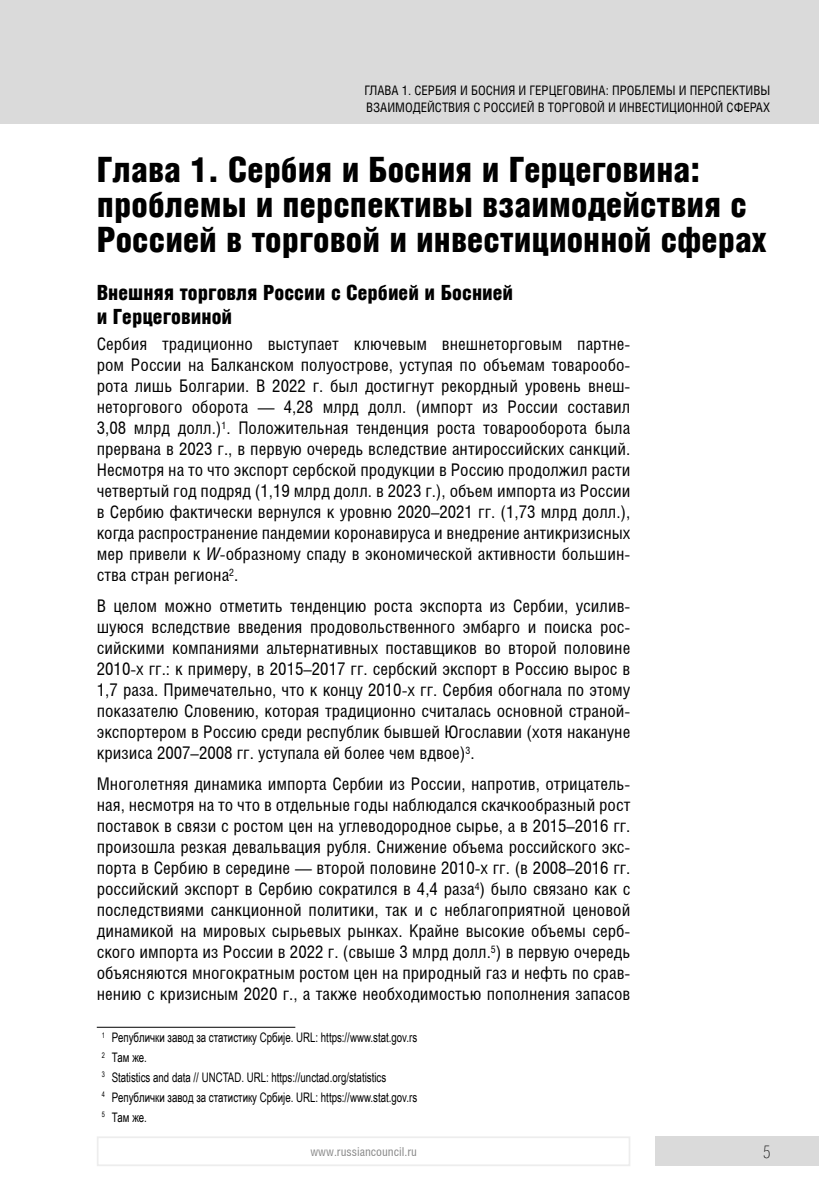
<style>
.page{position:relative;width:819px;height:1191px;background:#fff}
.page>*{position:absolute;margin:0;border:0;box-sizing:border-box;transform-origin:0 0}
.t1{font:900 35px/35px "Helios Cond";color:#000}
.t2{font:900 21px/24.5px "Helios Cond";color:#000}
.t3{font:17.5px/21px "Helios Cond";color:#000;text-align:justify}
.t4{font:17.5px "Helios Cond Thin C";color:#000}
.t5{font:13.12px/19.8px "Arial Narrow";color:#000;scale:.9 1}
.t6{font:13.12px/17.5px "Helios Cond";color:#000}
.t7{font:12.25px "Helios Cond";color:#878787}
.s1{font-style:italic}
</style>
<div class="page">
<div style="left:0;top:0;width:819px;height:124px;background:#dadada"></div>
<div style="left:655px;top:1136px;width:164px;height:30px;background:#dadada"></div>
<div style="left:97px;top:1136px;width:533px;height:30px;border:2px solid #ededed"></div>
<hr style="left:97px;top:1027px;width:198px;height:1px;background:#000">
<p class="t6" style="left:364px;top:81px;width:407px">ГЛАВА 1. СЕРБИЯ И БОСНИЯ И ГЕРЦЕГОВИНА: ПРОБЛЕМЫ И ПЕРСПЕКТИВЫ<br>ВЗАИМОДЕЙСТВИЯ С РОССИЕЙ В ТОРГОВОЙ И ИНВЕСТИЦИОННОЙ СФЕРАХ</p>
<h1 class="t1" style="left:97px;top:152px;width:671px">Глава 1. Сербия и Босния и Герцеговина: проблемы и перспективы взаимодействия с<br>Россией в торговой и инвестиционной сферах</h1>
<p class="t2" style="left:97px;top:280px;width:418px">Внешняя торговля России с Сербией и Боснией и Герцеговиной</p>
<p class="t3" style="left:97px;top:333px;width:535px">Сербия традиционно выступает ключевым внешнеторговым партне&shy;ром России на Балканском полуострове, уступая по объемам товарообо&shy;рота лишь Болгарии. В 2022 г. был достигнут рекордный уровень внеш&shy;неторгового оборота — 4,28 млрд долл. (импорт из России составил 3,08 млрд долл.)<sup>1</sup>. Положительная тенденция роста товарооборота была прервана в 2023 г., в первую очередь вследствие антироссийских санкций.<br>Несмотря на то что экспорт сербской продукции в Россию продолжил расти четвертый год подряд (1,19 млрд долл. в 2023 г.), объем импорта из России в Сербию фактически вернулся к уровню 2020–2021 гг. (1,73 млрд долл.), когда распространение пандемии коронавируса и внедрение антикризисных мер привели к <span class="s1">W</span>-образному спаду в экономической активности большин&shy;ства стран региона<sup>2</sup>.</p>
<p class="t3" style="left:97px;top:595px;width:535px">В целом можно отметить тенденцию роста экспорта из Сербии, усилив&shy;шуюся вследствие введения продовольственного эмбарго и поиска рос&shy;сийскими компаниями альтернативных поставщиков во второй половине 2010-х гг.: к примеру, в 2015–2017 гг. сербский экспорт в Россию вырос в 1,7 раза. Примечательно, что к концу 2010-х гг. Сербия обогнала по этому показателю Словению, которая традиционно считалась основной страной&shy;экспортером в Россию среди республик бывшей Югославии (хотя накануне кризиса 2007–2008 гг. уступала ей более чем вдвое)<sup>3</sup>.</p>
<p class="t3" style="left:97px;top:773px;width:535px">Многолетняя динамика импорта Сербии из России, напротив, отрицатель&shy;ная, несмотря на то что в отдельные годы наблюдался скачкообразный рост поставок в связи с ростом цен на углеводородное сырье, а в 2015–2016 гг. произошла резкая девальвация рубля. Снижение объема российского экс&shy;порта в Сербию в середине — второй половине 2010-х гг. (в 2008–2016 гг. российский экспорт в Сербию сократился в 4,4 раза<sup>4</sup>) было связано как с последствиями санкционной политики, так и с неблагоприятной ценовой динамикой на мировых сырьевых рынках. Крайне высокие объемы серб&shy;ского импорта из России в 2022 г. (свыше 3 млрд долл.<sup>5</sup>) в первую очередь объясняются многократным ростом цен на природный газ и нефть по срав&shy;нению с кризисным 2020 г., а также необходимостью пополнения запасов</p>
<p class="t5" style="left:102px;top:1027px;width:352px"><sup>1</sup> Републички завод за статистику Србије. URL: https://www.stat.gov.rs <sup>2</sup> Там же.<br><sup>3</sup> Statistics and data // UNCTAD. URL: https://unctad.org/statistics<br><sup>4</sup> Републички завод за статистику Србије. URL: https://www.stat.gov.rs <sup>5</sup> Там же.</p>
<p class="t7" style="left:310px;top:1144px;width:108px">www.russiancouncil.ru</p>
<p class="t4" style="left:763px;top:1142px;width:9px">5</p>
</div>
